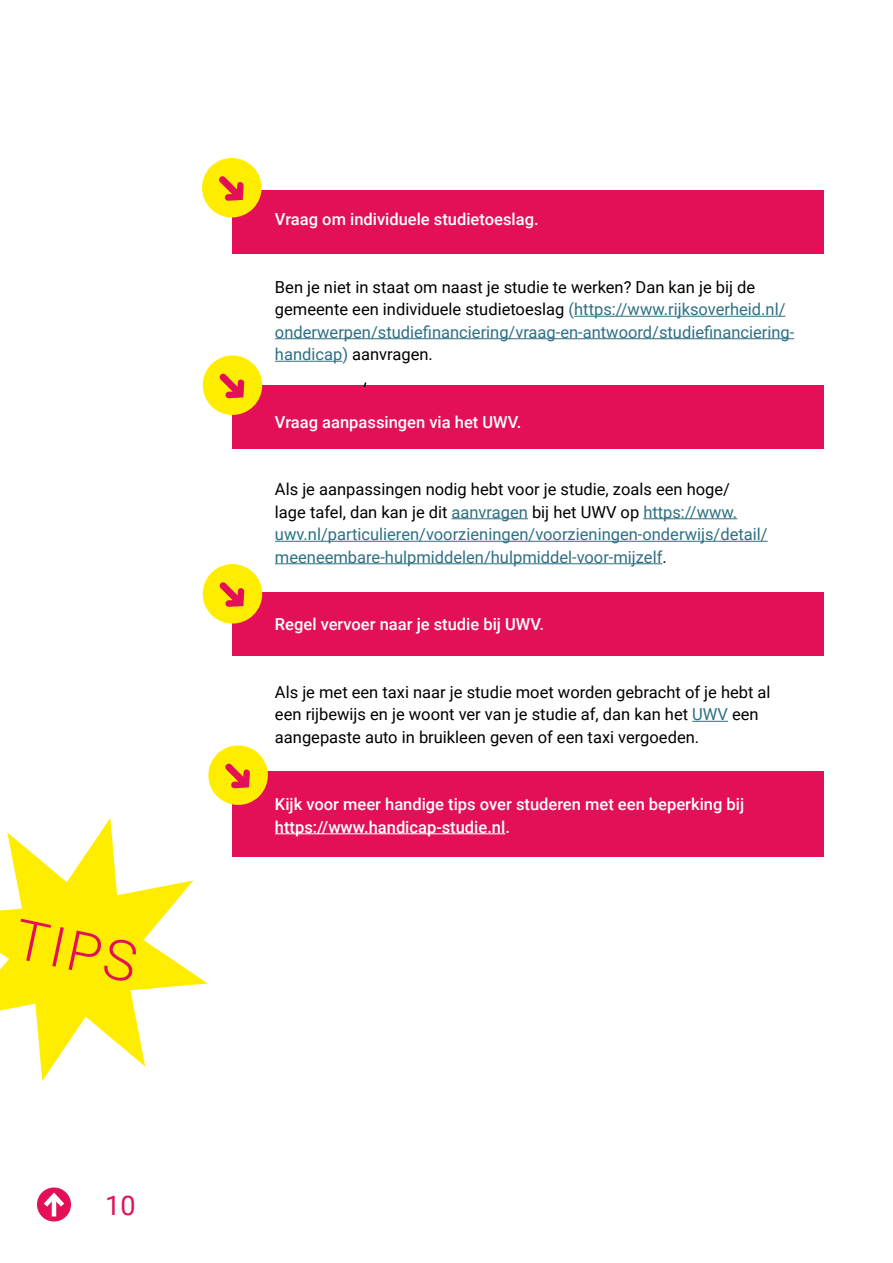
<style>
.page{position:relative;width:893px;height:1263px;background:#fff}
.page>*{position:absolute;margin:0;border:0;box-sizing:border-box;transform-origin:0 0}
.t1{font:300 55.95px "Roboto";color:#e31058}
.t2{font:27px "Roboto";color:#e31058}
.t3{font:16.5px/22.5px "Roboto";color:#2e6f83}
.t4{font:500 16.5px/22.5px "Roboto";color:#fff}
.t5{font:16.5px/22.5px "Roboto";color:#000}
.s1{color:#000}
.s2{color:#2e6f83}
</style>
<div class="page">
<div style="left:37px;top:1187px;width:34px;height:34px;background:#e31058;border-radius:50%"></div>
<hr style="left:52px;top:1196px;width:4px;height:20px;background:#fff">
<svg style="left:39px;top:1189px;width:30px;height:22px"></svg>
<div style="left:232px;top:772px;width:591px;height:85px;background:#e31058"></div>
<div style="left:232px;top:592px;width:591px;height:63px;background:#e31058"></div>
<div style="left:232px;top:385px;width:591px;height:64px;background:#e31058"></div>
<div style="left:232px;top:190px;width:591px;height:64px;background:#e31058"></div>
<hr style="left:574px;top:316px;width:211px;height:1px;background:#2e6f83">
<hr style="left:275px;top:338px;width:519px;height:1px;background:#2e6f83">
<hr style="left:275px;top:361px;width:67px;height:1px;background:#2e6f83">
<hr style="left:452px;top:518px;width:76px;height:1px;background:#2e6f83">
<hr style="left:643px;top:518px;width:94px;height:1px;background:#2e6f83">
<hr style="left:275px;top:541px;width:493px;height:1px;background:#2e6f83">
<hr style="left:275px;top:563px;width:387px;height:1px;background:#2e6f83">
<hr style="left:692px;top:721px;width:36px;height:1px;background:#2e6f83">
<hr style="left:275px;top:833px;width:230px;height:1px;background:#fff">
<svg style="left:363px;top:382px;width:4px;height:6px"></svg>
<svg style="left:202px;top:158px;width:60px;height:60px"></svg>
<svg style="left:202px;top:355px;width:61px;height:60px"></svg>
<svg style="left:202px;top:564px;width:61px;height:60px"></svg>
<svg style="left:208px;top:745px;width:63px;height:60px"></svg>
<svg style="left:0;top:818px;width:208px;height:263px"></svg>
<h1 class="t1" style="left:24px;top:899px;width:125px;rotate:12deg">TIPS</h1>
<h2 class="t2" style="left:105px;top:1186px;width:32px">10</h2>
<p class="t4" style="left:275px;top:207px;width:265px">Vraag om individuele studietoeslag.</p>
<p class="t3" style="left:275px;top:275px;width:521px"><span class="s1">Ben je niet in staat om naast je studie te werken? Dan kan je bij de gemeente een individuele studietoeslag</span> (https://www.rijksoverheid.nl/ onderwerpen/studiefinanciering/vraag-en-antwoord/studiefinanciering&shy;handicap) <span class="s1">aanvragen.</span></p>
<p class="t4" style="left:275px;top:410px;width:248px">Vraag aanpassingen via het UWV.</p>
<p class="t3" style="left:275px;top:477px;width:494px"><span class="s1">Als je aanpassingen nodig hebt voor je studie, zoals een hoge/<br>lage tafel, dan kan je dit</span> aanvragen <span class="s1">bij het UWV op</span> https://www. uwv.nl/particulieren/voorzieningen/voorzieningen-onderwijs/detail/ meeneembare-hulpmiddelen/hulpmiddel-voor-mijzelf<span class="s1">.</span></p>
<p class="t4" style="left:275px;top:612px;width:270px">Regel vervoer naar je studie bij UWV.</p>
<p class="t5" style="left:275px;top:680px;width:497px">Als je met een taxi naar je studie moet worden gebracht of je hebt al een rijbewijs en je woont ver van je studie af, dan kan het <span class="s2">UWV</span> een aangepaste auto in bruikleen geven of een taxi vergoeden.</p>
<p class="t4" style="left:275px;top:792px;width:471px">Kijk voor meer handige tips over studeren met een beperking bij https://www.handicap-studie.nl.</p>
</div>
